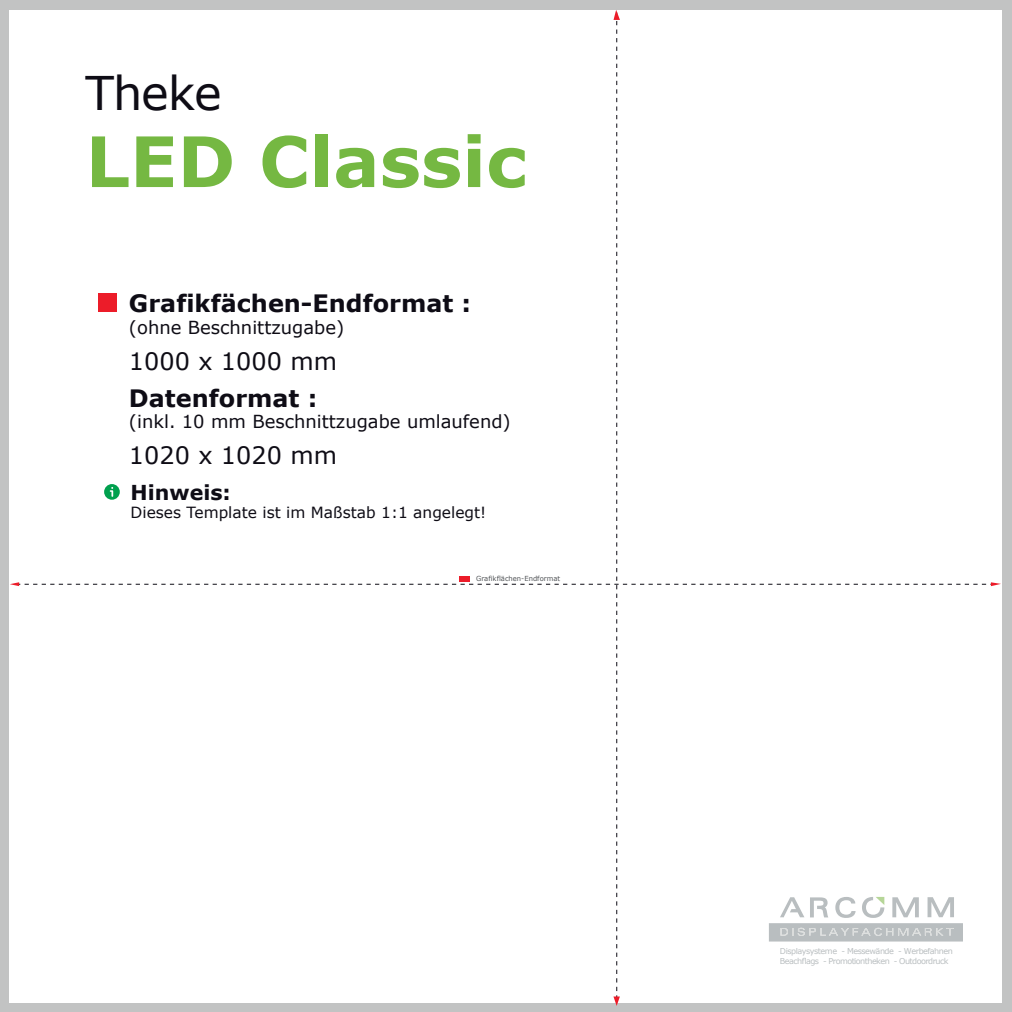
<style>
.page{position:relative;width:1012px;height:1012px;background:#c2c3c3}
.page>*{position:absolute;margin:0;border:0;box-sizing:border-box;transform-origin:0 0}
.t1{font:700 69.61px "Verdana";color:#75b842}
.t2{font:46.41px "Verdana";letter-spacing:-.025em;color:#0e0c15}
.t3{font:700 23.97px "Verdana";color:#0e0c15}
.t4{font:23.97px "Verdana";color:#0e0c15}
.t5{font:700 20.58px "Verdana";color:#0e0c15}
.t6{font:17.99px "Verdana";color:#0e0c15}
.t7{font:15.43px "Verdana";color:#0e0c15}
.t8{font:8.05px/9.7px "Verdana";letter-spacing:-.065em;color:#b9bec0}
.t9{font:6.96px "Verdana";color:#505356}
</style>
<div class="page">
<div style="left:10px;top:10px;width:991px;height:996px;background:#fff"></div>
<h2 class="t2" style="left:86px;top:61px;width:138px">Theke</h2>
<h1 class="t1" style="left:86px;top:112px;width:443px">LED Classic</h1>
<h3 class="t3" style="left:129px;top:287px;width:344px">Grafikfächen-Endformat :</h3>
<h3 class="t6" style="left:129px;top:315px;width:217px">(ohne Beschnittzugabe)</h3>
<h3 class="t4" style="left:129px;top:345px;width:210px">1000 x 1000 mm</h3>
<h3 class="t3" style="left:129px;top:381px;width:190px">Datenformat :</h3>
<h3 class="t6" style="left:129px;top:409px;width:383px">(inkl. 10 mm Beschnittzugabe umlaufend)</h3>
<h3 class="t4" style="left:129px;top:439px;width:210px">1020 x 1020 mm</h3>
<h3 class="t5" style="left:131px;top:478px;width:102px">Hinweis:</h3>
<h3 class="t7" style="left:131px;top:502px;width:357px">Dieses Template ist im Maßstab 1:1 angelegt!</h3>
<p class="t9" style="left:476px;top:574px;width:85px">Grafikflächen-Endformat</p>
<p class="t8" style="left:780px;top:946px;width:175px">Displaysysteme - Messewände - Werbefahnen<br>Beachflags - Promotiontheken - Outdoordruck</p>
</div>
